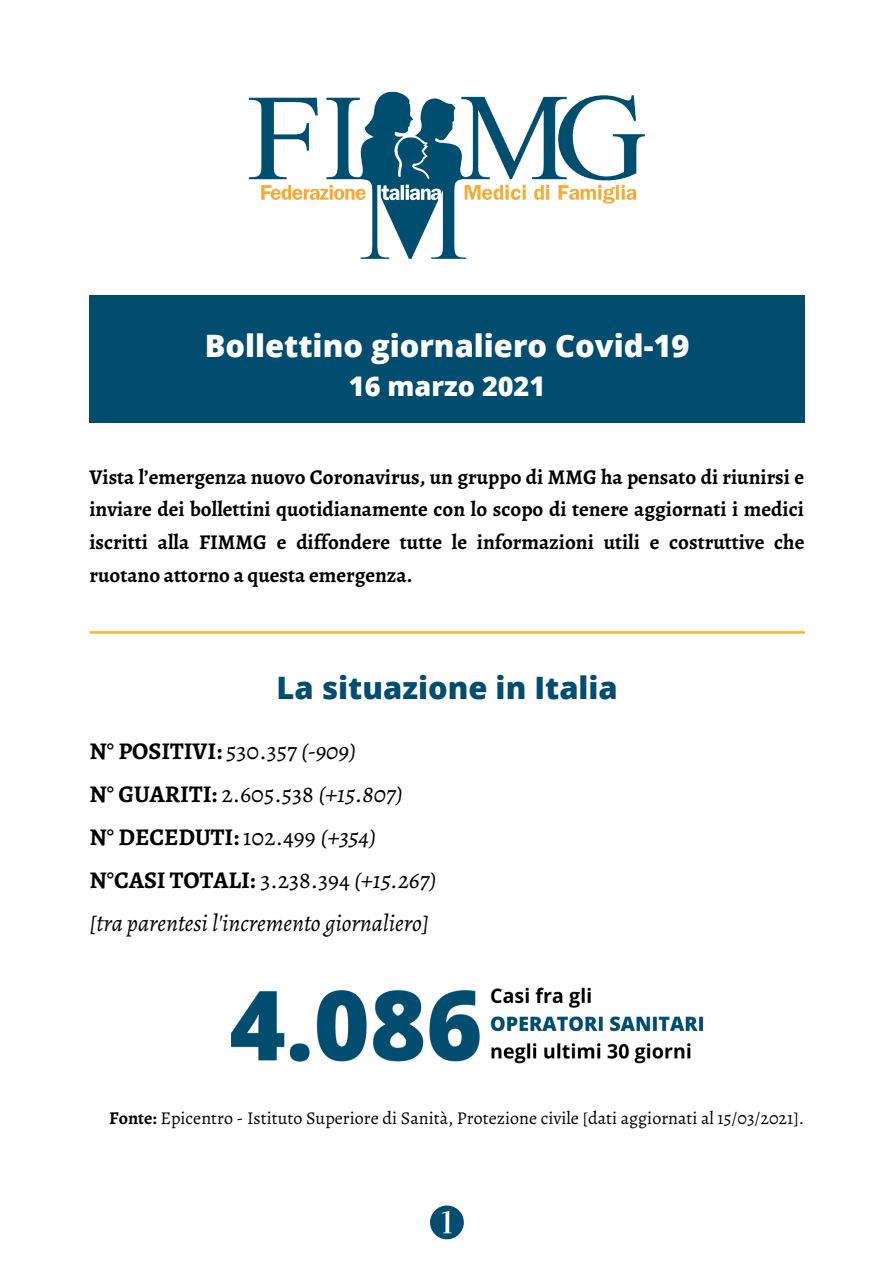
<style>
.page{position:relative;width:894px;height:1264px;background:#fff}
.page>*{position:absolute;margin:0;border:0;box-sizing:border-box;transform-origin:0 0}
.t1{font:800 30.9px "Open Sans";color:#fff}
.t2{font:800 30.9px "Open Sans";color:#004d70}
.t3{font:800 27px "Open Sans";color:#fff}
.t4{font:700 24px "Alegreya";color:#000}
.t5{font:italic 24px "Alegreya";color:#000}
.t6{font:700 21px/32.7px "Alegreya";color:#000;text-align:justify}
.t7{font:18px "Alegreya";color:#000}
.s1{font-weight:400}
.s2{font-weight:400;font-style:italic}
.s3{font-weight:700}
</style>
<div class="page">
<img style="left:248px;top:91px;width:397px;height:168px">
<svg style="left:89px;top:631px;width:715px;height:2px"></svg>
<div style="left:89px;top:295px;width:715px;height:127px;background:#004d70"></div>
<svg style="left:430px;top:1205px;width:33px;height:34px"></svg>
<img style="left:231px;top:987px;width:473px;height:77px">
<p class="t1" style="left:204px;top:324px;width:486px">Bollettino giornaliero Covid-19</p>
<p class="t3" style="left:349px;top:367px;width:198px">16 marzo 2021</p>
<p class="t6" style="left:89px;top:460px;width:716px">Vista l’emergenza nuovo Coronavirus, un gruppo di MMG ha pensato di riunirsi e inviare dei bollettini quotidianamente con lo scopo di tenere aggiornati i medici iscritti alla FIMMG e diffondere tutte le informazioni utili e costruttive che ruotano attorno a questa emergenza.</p>
<p class="t2" style="left:276px;top:666px;width:342px">La situazione in Italia</p>
<p class="t4" style="left:89px;top:735px;width:268px">N° POSITIVI: <span class="s1">530.357</span> <span class="s2">(-909)</span></p>
<p class="t4" style="left:89px;top:777px;width:315px">N° GUARITI: <span class="s1">2.605.538</span> <span class="s2">(+15.807)</span></p>
<p class="t4" style="left:89px;top:820px;width:288px">N° DECEDUTI: <span class="s1">102.499</span> <span class="s2">(+354)</span></p>
<p class="t4" style="left:89px;top:863px;width:348px">N°CASI TOTALI: <span class="s1">3.238.394</span> <span class="s2">(+15.267)</span></p>
<p class="t5" style="left:89px;top:906px;width:341px">[tra parentesi l'incremento giornaliero]</p>
<p class="t7" style="left:109px;top:1105px;width:696px"><span class="s3">Fonte:</span> Epicentro - Istituto Superiore di Sanità, Protezione civile [dati aggiornati al 15/03/2021].</p>
</div>
